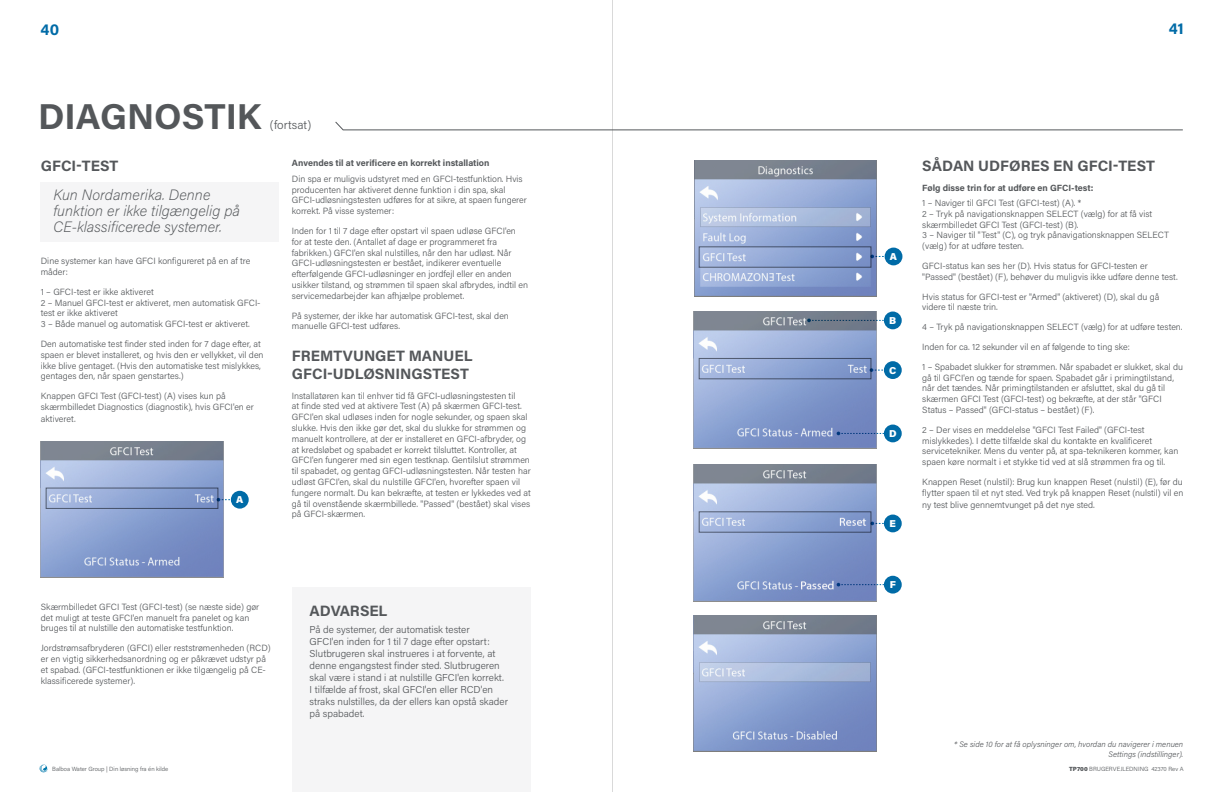
<style>
.page{position:relative;width:1224px;height:792px;background:#fff}
.page>*{position:absolute;margin:0;border:0;box-sizing:border-box;transform-origin:0 0}
.t1{font:700 36px "Acumin Pro";color:#54575a}
.t2{font:700 16px "Acumin Pro";color:#006ba7}
.t3{font:700 15px/18px "Acumin Pro";color:#54575a}
.t4{font:italic 200 15px/16px "Acumin Pro";color:#54575a}
.t5{font:300 12px "Acumin Pro";color:#54575a}
.t6{font:300 10px/12px "Acumin Pro";color:#54575a}
.t7{font:900 10px "Acumin Pro";color:#fff}
.t8{font:300 9px/10.8px "Acumin Pro";color:#54575a}
.t9{font:700 9px "Acumin Pro";color:#54575a}
.t10{font:italic 300 8px/9.6px "Acumin Pro";color:#54575a;text-align:right}
.t11{font:300 6px "Acumin Pro";color:#54575a}
.s1{font-weight:900}
</style>
<div class="page">
<div style="left:292px;top:587px;width:239px;height:205px;background:#f5f5f6"></div>
<hr style="left:613px;top:0;width:1px;height:792px;background:#231f20">
<svg style="left:39px;top:764px;width:9px;height:9px"></svg>
<img style="left:694px;top:312px;width:182px;height:136px">
<img style="left:694px;top:160px;width:182px;height:137px">
<svg style="left:871px;top:255px;width:14px;height:3px"></svg>
<div style="left:885px;top:248px;width:17px;height:17px;background:#006ba7;border-radius:50%"></div>
<svg style="left:807px;top:319px;width:77px;height:3px"></svg>
<div style="left:884px;top:312px;width:18px;height:17px;background:#006ba7;border-radius:50%"></div>
<svg style="left:871px;top:368px;width:13px;height:4px"></svg>
<div style="left:884px;top:361px;width:18px;height:18px;background:#006ba7;border-radius:50%"></div>
<img style="left:694px;top:465px;width:182px;height:136px">
<div style="left:699px;top:358px;width:172px;height:21px;border:1px solid #54575a"></div>
<svg style="left:837px;top:432px;width:47px;height:3px"></svg>
<div style="left:884px;top:425px;width:18px;height:17px;background:#006ba7;border-radius:50%"></div>
<img style="left:694px;top:615px;width:182px;height:137px">
<svg style="left:837px;top:583px;width:47px;height:3px"></svg>
<div style="left:884px;top:576px;width:18px;height:18px;background:#006ba7;border-radius:50%"></div>
<svg style="left:871px;top:522px;width:13px;height:3px"></svg>
<div style="left:884px;top:515px;width:18px;height:17px;background:#006ba7;border-radius:50%"></div>
<img style="left:41px;top:441px;width:182px;height:137px">
<svg style="left:218px;top:498px;width:13px;height:4px"></svg>
<div style="left:231px;top:491px;width:18px;height:18px;background:#006ba7;border-radius:50%"></div>
<div style="left:46px;top:488px;width:172px;height:21px;border:1px solid #54575a"></div>
<svg style="left:335px;top:122px;width:848px;height:8px"></svg>
<div style="left:40px;top:183px;width:239px;height:59px;background:#f5f5f6"></div>
<h2 class="t2" style="left:40px;top:18px;width:20px">40</h2>
<h2 class="t2" style="left:1169px;top:17px;width:17px">41</h2>
<p class="t1" style="left:38px;top:92px;width:225px">DIAGNOSTIK</p>
<p class="t5" style="left:270px;top:117px;width:43px">(fortsat)</p>
<p class="t3" style="left:41px;top:156px;width:79px">GFCI-TEST</p>
<p class="t4" style="left:54px;top:186px;width:188px">Kun Nordamerika. Denne funktion er ikke tilgængelig på<br>CE-klassificerede systemer.</p>
<p class="t8" style="left:41px;top:255px;width:211px">Dine systemer kan have GFCI konfigureret på en af tre måder:</p>
<p class="t8" style="left:41px;top:286px;width:115px">1 – GFCI-test er ikke aktiveret</p>
<p class="t8" style="left:41px;top:297px;width:221px">2 – Manuel GFCI-test er aktiveret, men automatisk GFCI&shy;test er ikke aktiveret</p>
<p class="t8" style="left:41px;top:318px;width:211px">3 – Både manuel og automatisk GFCI-test er aktiveret.</p>
<p class="t8" style="left:41px;top:338px;width:224px">Den automatiske test finder sted inden for 7 dage efter, at spaen er blevet installeret, og hvis den er vellykket, vil den ikke blive gentaget. (Hvis den automatiske test mislykkes, gentages den, når spaen genstartes.)</p>
<p class="t8" style="left:41px;top:390px;width:215px">Knappen GFCI Test (GFCI-test) (A) vises kun på skærmbilledet Diagnostics (diagnostik), hvis GFCI'en er</p>
<p class="t8" style="left:41px;top:413px;width:36px">aktiveret.</p>
<p class="t7" style="left:236px;top:493px;width:9px">A</p>
<p class="t9" style="left:292px;top:157px;width:199px">Anvendes til at verificere en korrekt installation</p>
<p class="t8" style="left:292px;top:173px;width:237px">Din spa er muligvis udstyret med en GFCI-testfunktion. Hvis producenten har aktiveret denne funktion i din spa, skal GFCI-udløsningstesten udføres for at sikre, at spaen fungerer korrekt. På visse systemer:</p>
<p class="t8" style="left:292px;top:225px;width:238px">Inden for 1 til 7 dage efter opstart vil spaen udløse GFCI'en for at teste den. (Antallet af dage er programmeret fra fabrikken.) GFCI'en skal nulstilles, når den har udløst. Når GFCI-udløsningstesten er bestået, indikerer eventuelle efterfølgende GFCI-udløsninger en jordfejl eller en anden usikker tilstand, og strømmen til spaen skal afbrydes, indtil en servicemedarbejder kan afhjælpe problemet.</p>
<p class="t8" style="left:292px;top:310px;width:219px">På systemer, der ikke har automatisk GFCI-test, skal den manuelle GFCI-test udføres.</p>
<p class="t3" style="left:292px;top:346px;width:182px">FREMTVUNGET MANUEL<br>GFCI-UDLØSNINGSTEST</p>
<p class="t8" style="left:292px;top:390px;width:240px">Installatøren kan til enhver tid få GFCI-udløsningstesten til<br>at finde sted ved at aktivere Test (A) på skærmen GFCI-test.<br>GFCI'en skal udløses inden for nogle sekunder, og spaen skal slukke. Hvis den ikke gør det, skal du slukke for strømmen og manuelt kontrollere, at der er installeret en GFCI-afbryder, og at kredsløbet og spabadet er korrekt tilsluttet. Kontroller, at GFCI'en fungerer med sin egen testknap. Gentilslut strømmen til spabadet, og gentag GFCI-udløsningstesten. Når testen har udløst GFCI'en, skal du nulstille GFCI'en, hvorefter spaen vil fungere normalt. Du kan bekræfte, at testen er lykkedes ved at gå til ovenstående skærmbillede. "Passed" (bestået) skal vises på GFCI-skærmen.</p>
<p class="t8" style="left:41px;top:601px;width:220px">Skærmbilledet GFCI Test (GFCI-test) (se næste side) gør det muligt at teste GFCI'en manuelt fra panelet og kan bruges til at nulstille den automatiske testfunktion.</p>
<p class="t8" style="left:41px;top:642px;width:231px">Jordstrømsafbryderen (GFCI) eller reststrømenheden (RCD) er en vigtig sikkerhedsanordning og er påkrævet udstyr på et spabad. (GFCI-testfunktionen er ikke tilgængelig på CE&shy;klassificerede systemer).</p>
<p class="t11" style="left:52px;top:765px;width:118px">Balboa Water Group | Din løsning fra én kilde</p>
<p class="t3" style="left:310px;top:602px;width:79px">ADVARSEL</p>
<p class="t6" style="left:310px;top:623px;width:200px">På de systemer, der automatisk tester<br>GFCI'en inden for 1 til 7 dage efter opstart:<br>Slutbrugeren skal instrueres i at forvente, at denne engangstest finder sted. Slutbrugeren skal være i stand i at nulstille GFCI'en korrekt.<br>I tilfælde af frost, skal GFCI'en eller RCD'en straks nulstilles, da der ellers kan opstå skader på spabadet.</p>
<p class="t7" style="left:890px;top:249px;width:9px">A</p>
<p class="t7" style="left:889px;top:313px;width:9px">B</p>
<p class="t7" style="left:889px;top:363px;width:9px">C</p>
<p class="t7" style="left:889px;top:426px;width:9px">D</p>
<p class="t7" style="left:890px;top:516px;width:8px">E</p>
<p class="t7" style="left:890px;top:578px;width:8px">F</p>
<p class="t3" style="left:922px;top:156px;width:234px">SÅDAN UDFØRES EN GFCI-TEST</p>
<p class="t9" style="left:922px;top:181px;width:173px">Følg disse trin for at udføre en GFCI-test:</p>
<p class="t8" style="left:922px;top:197px;width:161px">1 – Naviger til GFCI Test (GFCI-test) (A). *</p>
<p class="t8" style="left:922px;top:208px;width:232px">2 – Tryk på navigationsknappen SELECT (vælg) for at få vist skærmbilledet GFCI Test (GFCI-test) (B).</p>
<p class="t8" style="left:922px;top:229px;width:248px">3 – Naviger til "Test" (C), og tryk pånavigationsknappen SELECT (vælg) for at udføre testen.</p>
<p class="t8" style="left:922px;top:260px;width:257px">GFCI-status kan ses her (D). Hvis status for GFCI-testen er "Passed" (bestået) (F), behøver du muligvis ikke udføre denne test.</p>
<p class="t8" style="left:922px;top:291px;width:239px">Hvis status for GFCI-test er "Armed" (aktiveret) (D), skal du gå videre til næste trin.</p>
<p class="t8" style="left:922px;top:321px;width:262px">4 – Tryk på navigationsknappen SELECT (vælg) for at udføre testen.</p>
<p class="t8" style="left:922px;top:341px;width:209px">Inden for ca. 12 sekunder vil en af følgende to ting ske:</p>
<p class="t8" style="left:922px;top:361px;width:262px">1 – Spabadet slukker for strømmen. Når spabadet er slukket, skal du gå til GFCI'en og tænde for spaen. Spabadet går i primingtilstand, når det tændes. Når primingtilstanden er afsluttet, skal du gå til skærmen GFCI Test (GFCI-test) og bekræfte, at der står "GFCI Status – Passed" (GFCI-status – bestået) (F).</p>
<p class="t8" style="left:922px;top:424px;width:258px">2 – Der vises en meddelelse "GFCI Test Failed" (GFCI-test mislykkedes). I dette tilfælde skal du kontakte en kvalificeret servicetekniker. Mens du venter på, at spa-teknikeren kommer, kan spaen køre normalt i et stykke tid ved at slå strømmen fra og til.</p>
<p class="t8" style="left:922px;top:476px;width:263px">Knappen Reset (nulstil): Brug kun knappen Reset (nulstil) (E), før du flytter spaen til et nyt sted. Ved tryk på knappen Reset (nulstil) vil en</p>
<p class="t8" style="left:922px;top:499px;width:174px">ny test blive gennemtvunget på det nye sted.</p>
<p class="t10" style="left:954px;top:739px;width:230px">* Se side 10 for at få oplysninger om, hvordan du navigerer i menuen<br>Settings (indstillinger).</p>
<p class="t11" style="left:1069px;top:765px;width:116px"><span class="s1">TP700</span> BRUGERVEJLEDNING 42370 Rev A</p>
</div>
